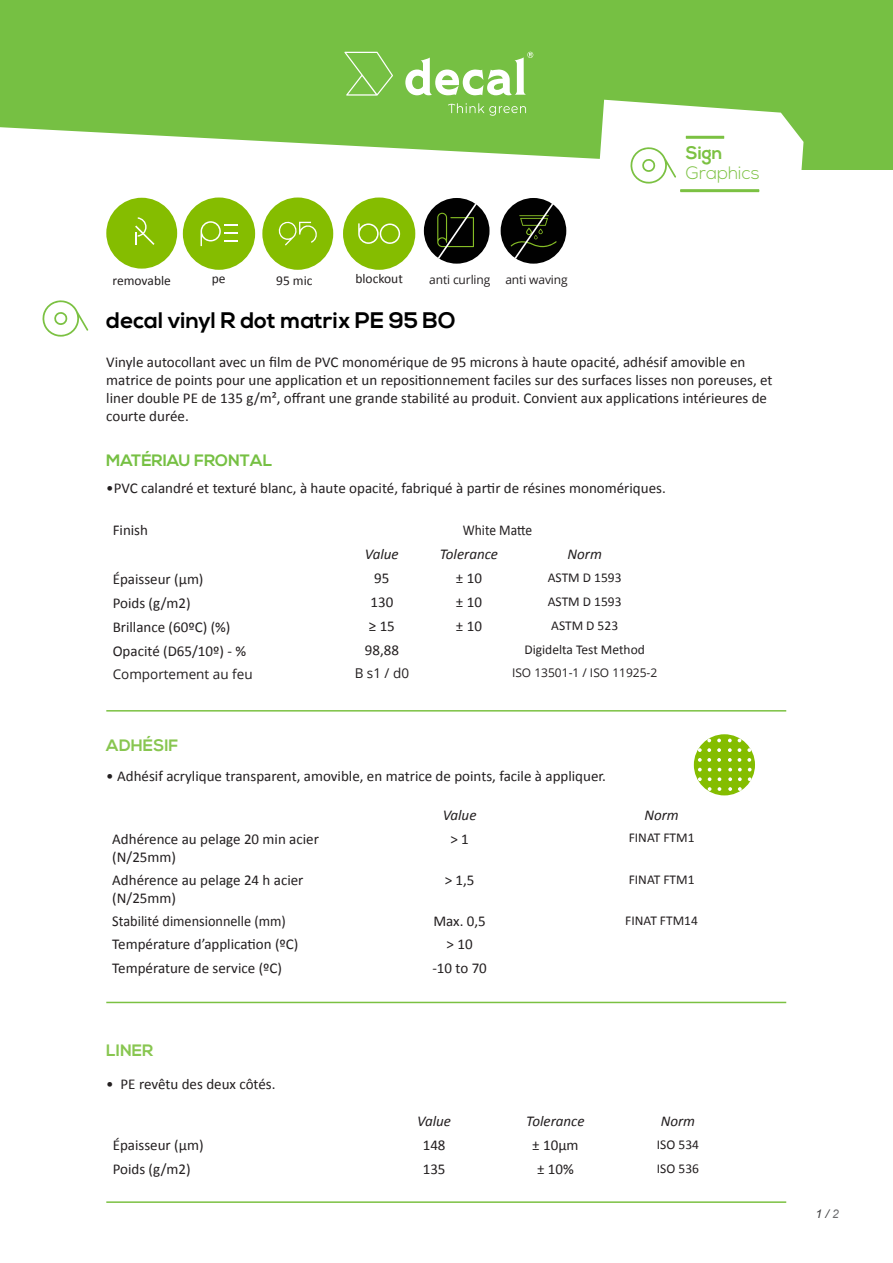
<style>
.page{position:relative;width:893px;height:1263px;background:#fff}
.page>*{position:absolute;margin:0;border:0;box-sizing:border-box;transform-origin:0 0}
.t1{font:700 22.5px "Nexa";color:#000}
.t2{font:300 18px "Nexa";color:#7cc142}
.t3{font:700 18px "Nexa";color:#7cc142}
.txt_normal{font:700 16.5px "Nexa";color:#76c043}
.txt_normal-2{font:700 16.5px "Nexa";color:#88c650}
.txt_normal-3{font:15px/18px "Calibri";color:#231f20}
.txt_bold{font:15px/18px "Calibri";color:#231f20}
.txt_bold-2{font:italic 15px "Calibri";color:#231f20}
.txt_bold-3{font:15px "Calibri";color:#231f20;scale:.95 1}
.txt_normal-4{font:15px "Calibri";color:#231f20;scale:.9 1}
.txt_bold-4{font:13.5px "Calibri";color:#231f20}
.txt_normal-5{font:13.5px "Calibri";color:#231f20}
.txt_bold-5{font:13.5px "Open Sans";color:#231f20}
.txt_bold-6{font:12px "Open Sans";color:#231f20}
.txt_normal-6{font:12px "Open Sans";letter-spacing:-.01em;color:#231f20}
.txt_normal-7{font:italic 12px "Arial";color:#3e3e3f}
.s1{color:#6c6d70}
</style>
<div class="page">
<div style="left:0;top:0;width:892px;height:169px;background:#76c043"></div>
<svg style="left:602px;top:100px;width:201px;height:70px;fill:#fff"></svg>
<svg style="left:0;top:127px;width:777px;height:66px;fill:#fff"></svg>
<svg style="left:686px;top:136px;width:38px;height:3px"></svg>
<svg style="left:630px;top:147px;width:129px;height:45px"></svg>
<hr style="left:106px;top:710px;width:680px;height:1px;background:#7bc142">
<hr style="left:106px;top:1002px;width:680px;height:1px;background:#7bc142">
<hr style="left:106px;top:1201px;width:680px;height:2px;background:#7bc142">
<svg style="left:42px;top:300px;width:46px;height:37px"></svg>
<svg style="left:448px;top:103px;width:78px;height:13px"></svg>
<svg style="left:344px;top:52px;width:49px;height:44px"></svg>
<svg style="left:405px;top:52px;width:128px;height:43px"></svg>
<div style="left:106px;top:198px;width:71px;height:71px;background:#85bd00;border-radius:50%"></div>
<svg style="left:135px;top:217px;width:20px;height:28px"></svg>
<div style="left:183px;top:197px;width:72px;height:73px;background:#85bd00;border-radius:50%"></div>
<svg style="left:201px;top:221px;width:36px;height:25px"></svg>
<div style="left:343px;top:197px;width:72px;height:73px;background:#85bd00;border-radius:50%"></div>
<svg style="left:358px;top:223px;width:42px;height:21px"></svg>
<div style="left:262px;top:197px;width:71px;height:73px;background:#85bd00;border-radius:50%"></div>
<svg style="left:278px;top:221px;width:39px;height:25px"></svg>
<div style="left:424px;top:198px;width:65px;height:66px;background:#010101;border-radius:50%"></div>
<svg style="left:437px;top:201px;width:42px;height:59px"></svg>
<div style="left:501px;top:198px;width:65px;height:66px;background:#010101;border-radius:50%"></div>
<svg style="left:511px;top:201px;width:46px;height:59px"></svg>
<div style="left:694px;top:734px;width:61px;height:61px;background:#84bd00;border-radius:50%"></div>
<svg style="left:704px;top:738px;width:7px;height:4px"></svg>
<svg style="left:717px;top:739px;width:4px;height:3px"></svg>
<svg style="left:698px;top:748px;width:13px;height:4px"></svg>
<svg style="left:717px;top:748px;width:4px;height:4px"></svg>
<svg style="left:698px;top:758px;width:13px;height:4px"></svg>
<svg style="left:717px;top:758px;width:4px;height:4px"></svg>
<svg style="left:728px;top:739px;width:4px;height:3px"></svg>
<svg style="left:728px;top:748px;width:4px;height:4px"></svg>
<svg style="left:738px;top:748px;width:3px;height:4px"></svg>
<svg style="left:747px;top:744px;width:4px;height:8px"></svg>
<svg style="left:728px;top:758px;width:4px;height:4px"></svg>
<svg style="left:738px;top:758px;width:3px;height:4px"></svg>
<svg style="left:747px;top:758px;width:4px;height:4px"></svg>
<svg style="left:698px;top:768px;width:4px;height:3px"></svg>
<svg style="left:698px;top:777px;width:4px;height:4px"></svg>
<svg style="left:708px;top:777px;width:3px;height:4px"></svg>
<svg style="left:718px;top:777px;width:3px;height:4px"></svg>
<svg style="left:708px;top:787px;width:3px;height:4px"></svg>
<svg style="left:718px;top:787px;width:3px;height:4px"></svg>
<svg style="left:728px;top:768px;width:4px;height:3px"></svg>
<svg style="left:738px;top:768px;width:4px;height:3px"></svg>
<svg style="left:748px;top:768px;width:4px;height:3px"></svg>
<svg style="left:728px;top:777px;width:4px;height:4px"></svg>
<svg style="left:738px;top:777px;width:4px;height:4px"></svg>
<svg style="left:748px;top:777px;width:4px;height:4px"></svg>
<svg style="left:728px;top:787px;width:4px;height:4px"></svg>
<svg style="left:738px;top:787px;width:4px;height:4px"></svg>
<p class="txt_normal-5" style="left:113px;top:271px;width:60px">removable</p>
<p class="txt_normal-5" style="left:212px;top:269px;width:15px">pe</p>
<p class="txt_normal-5" style="left:276px;top:271px;width:38px">95 mic</p>
<p class="txt_normal-5" style="left:355px;top:269px;width:49px">blockout</p>
<p class="txt_normal-6" style="left:429px;top:272px;width:63px">anti curling</p>
<p class="txt_normal-6" style="left:505px;top:272px;width:64px">anti waving</p>
<p class="t3" style="left:686px;top:143px;width:38px">Sign</p>
<p class="t2" style="left:686px;top:162px;width:75px">Graphics</p>
<p class="t1" style="left:106px;top:307px;width:351px">decal vinyl R dot matrix PE 95 BO</p>
<p class="txt_normal-3" style="left:106px;top:353px;width:668px">Vinyle autocollant avec un film de PVC monomérique de 95 microns à haute opacité, adhésif amovible en matrice de points pour une application et un repositionnement faciles sur des surfaces lisses non poreuses, et liner double PE de 135 g/m², offrant une grande stabilité au produit. Convient aux applications intérieures de courte durée.</p>
<p class="txt_normal" style="left:106px;top:451px;width:168px">MATÉRIAU FRONTAL</p>
<p class="txt_normal-3" style="left:106px;top:479px;width:561px">•PVC calandré et texturé blanc, à haute opacité, fabriqué à partir de résines monomériques.</p>
<p class="txt_bold" style="left:113px;top:521px;width:37px">Finish</p>
<p class="txt_normal-4" style="left:463px;top:520px;width:79px">White Matte</p>
<p class="txt_bold-2" style="left:365px;top:544px;width:35px">Value</p>
<p class="txt_bold-2" style="left:440px;top:544px;width:60px">Tolerance</p>
<p class="txt_bold-2" style="left:567px;top:544px;width:36px">Norm</p>
<p class="txt_bold" style="left:113px;top:569px;width:92px">Épaisseur (µm)</p>
<p class="txt_bold" style="left:374px;top:569px;width:17px">95</p>
<p class="txt_bold" style="left:456px;top:569px;width:28px">± 10</p>
<p class="txt_bold-4" style="left:548px;top:568px;width:75px">ASTM D 1593</p>
<p class="txt_bold" style="left:113px;top:593px;width:80px">Poids (g/m2)</p>
<p class="txt_bold" style="left:370px;top:593px;width:24px">130</p>
<p class="txt_bold" style="left:456px;top:593px;width:28px">± 10</p>
<p class="txt_bold-4" style="left:548px;top:592px;width:75px">ASTM D 1593</p>
<p class="txt_bold" style="left:113px;top:617px;width:119px">Brillance (60ºC) (%)</p>
<p class="txt_bold" style="left:369px;top:617px;width:28px">≥ 15</p>
<p class="txt_bold" style="left:456px;top:617px;width:28px">± 10</p>
<p class="txt_bold-4" style="left:551px;top:616px;width:68px">ASTM D 523</p>
<p class="txt_bold" style="left:113px;top:641px;width:135px">Opacité (D65/10º) - %</p>
<p class="txt_bold" style="left:365px;top:641px;width:36px">98,88</p>
<p class="txt_bold-4" style="left:524px;top:640px;width:122px">Digidelta Test Method</p>
<p class="txt_bold-5" style="left:113px;top:664px;width:141px">Comportement au feu</p>
<p class="txt_bold-5" style="left:355px;top:664px;width:56px">B s1 / d0</p>
<p class="txt_bold-6" style="left:512px;top:664px;width:147px">ISO 13501-1 / ISO 11925-2</p>
<p class="txt_normal-2" style="left:106px;top:736px;width:74px">ADHÉSIF</p>
<p class="txt_normal-3" style="left:106px;top:766px;width:501px">• Adhésif acrylique transparent, amovible, en matrice de points, facile à appliquer.</p>
<p class="txt_bold-2" style="left:443px;top:805px;width:35px">Value</p>
<p class="txt_bold-2" style="left:644px;top:805px;width:36px">Norm</p>
<p class="txt_bold" style="left:112px;top:829px;width:208px">Adhérence au pelage 20 min acier (N/25mm)</p>
<p class="txt_bold" style="left:450px;top:829px;width:20px">&gt; 1</p>
<p class="txt_bold-4" style="left:629px;top:829px;width:67px">FINAT FTM1</p>
<p class="txt_bold" style="left:112px;top:870px;width:193px">Adhérence au pelage 24 h acier (N/25mm)</p>
<p class="txt_bold" style="left:445px;top:870px;width:31px">&gt; 1,5</p>
<p class="txt_bold-4" style="left:629px;top:870px;width:67px">FINAT FTM1</p>
<p class="txt_bold-3" style="left:112px;top:911px;width:184px">Stabilité dimensionnelle (mm)</p>
<p class="txt_bold" style="left:433px;top:912px;width:54px">Max. 0,5</p>
<p class="txt_bold-4" style="left:625px;top:911px;width:74px">FINAT FTM14</p>
<p class="txt_bold" style="left:112px;top:935px;width:188px">Température d’application (ºC)</p>
<p class="txt_bold" style="left:447px;top:935px;width:28px">&gt; 10</p>
<p class="txt_bold" style="left:112px;top:958px;width:171px">Température de service (ºC)</p>
<p class="txt_bold" style="left:432px;top:958px;width:56px">-10 to 70</p>
<p class="txt_normal-2" style="left:106px;top:1041px;width:49px">LINER</p>
<p class="txt_normal-3" style="left:106px;top:1074px;width:171px">• PE revêtu des deux côtés.</p>
<p class="txt_bold-2" style="left:417px;top:1111px;width:35px">Value</p>
<p class="txt_bold-2" style="left:526px;top:1111px;width:60px">Tolerance</p>
<p class="txt_bold-2" style="left:661px;top:1111px;width:36px">Norm</p>
<p class="txt_bold" style="left:113px;top:1135px;width:92px">Épaisseur (µm)</p>
<p class="txt_bold" style="left:423px;top:1135px;width:24px">148</p>
<p class="txt_bold" style="left:532px;top:1135px;width:48px">± 10µm</p>
<p class="txt_bold-4" style="left:657px;top:1135px;width:44px">ISO 534</p>
<p class="txt_bold" style="left:113px;top:1159px;width:80px">Poids (g/m2)</p>
<p class="txt_bold" style="left:423px;top:1159px;width:24px">135</p>
<p class="txt_bold" style="left:537px;top:1159px;width:38px">± 10%</p>
<p class="txt_bold-4" style="left:657px;top:1159px;width:44px">ISO 536</p>
<p class="txt_normal-7" style="left:816px;top:1206px;width:25px">1 / <span class="s1">2</span></p>
</div>
